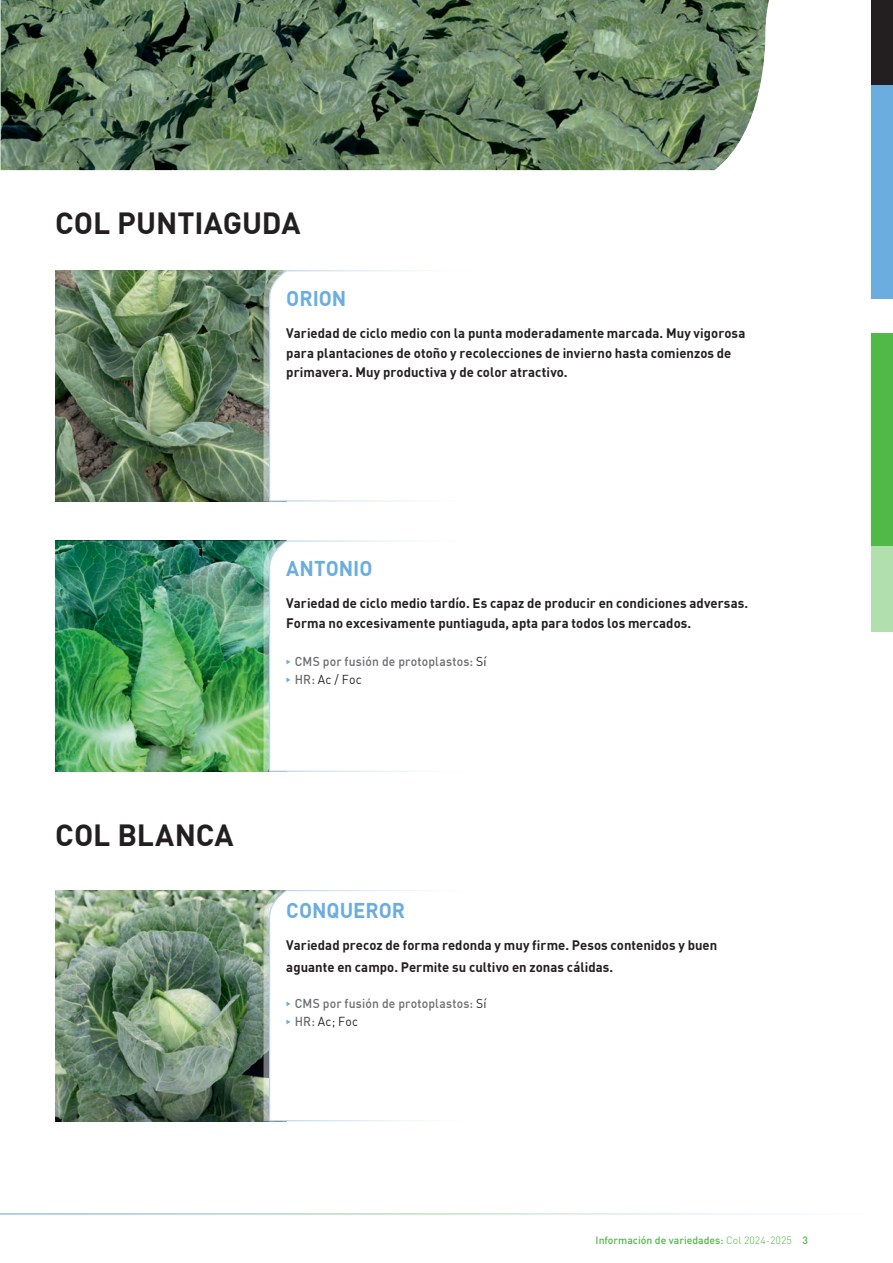
<style>
.page{position:relative;width:893px;height:1263px;background:#fff}
.page>*{position:absolute;margin:0;border:0;box-sizing:border-box;transform-origin:0 0}
.Crop_heading{font:700 30px "DIN Offc Pro";letter-spacing:-.005em;color:#231f20}
.Variety{font:700 21px "DIN Offc Pro";letter-spacing:-.005em;color:#6caddf}
.Description{font:700 13.5px/19.5px "DIN Offc Pro";letter-spacing:.005em;color:#231f20}
.t1{font:500 12.75px "DIN Offc Pro";letter-spacing:.015em;color:#6c6d70;scale:.95 1}
.t2{font:12.75px "DIN Offc Pro";letter-spacing:.02em;color:#231f20;scale:.95 1}
.Catalogue_footer{font:500 10.5px "DIN Offc Pro";color:#51b948}
.s1{font-weight:400;color:#231f20}
.s2{font-weight:500;color:#6c6d70}
.s3{font-weight:300}
</style>
<div class="page">
<img style="left:1px;top:0;width:714px;height:170px">
<svg style="left:715px;top:0;width:54px;height:170px"></svg>
<img style="left:55px;top:540px;width:209px;height:232px">
<svg style="left:264px;top:540px;width:4px;height:232px"></svg>
<svg style="left:268px;top:540px;width:148px;height:232px"></svg>
<div style="left:286px;top:552px;width:475px;height:196px;background:#fff"></div>
<img style="left:55px;top:890px;width:209px;height:231px">
<svg style="left:264px;top:890px;width:4px;height:231px"></svg>
<svg style="left:268px;top:890px;width:155px;height:232px"></svg>
<div style="left:286px;top:902px;width:475px;height:195px;background:#fff"></div>
<img style="left:55px;top:270px;width:209px;height:231px">
<svg style="left:264px;top:270px;width:4px;height:231px"></svg>
<svg style="left:268px;top:270px;width:148px;height:232px"></svg>
<div style="left:286px;top:282px;width:475px;height:195px;background:#fff"></div>
<div style="left:872px;top:0;width:21px;height:85px;background:#231f20"></div>
<div style="left:872px;top:333px;width:21px;height:213px;background:#51b948"></div>
<div style="left:872px;top:85px;width:21px;height:214px;background:#6caddf"></div>
<div style="left:872px;top:546px;width:21px;height:85px;background:#b1dfad"></div>
<p class="Crop_heading" style="left:55px;top:198px;width:247px">COL PUNTIAGUDA</p>
<p class="Variety" style="left:286px;top:281px;width:62px">ORION</p>
<p class="Description" style="left:286px;top:322px;width:460px">Variedad de ciclo medio con la punta moderadamente marcada. Muy vigorosa para plantaciones de otoño y recolecciones de invierno hasta comienzos de primavera. Muy productiva y de color atractivo.</p>
<p class="Variety" style="left:286px;top:551px;width:88px">ANTONIO</p>
<p class="Description" style="left:286px;top:592px;width:463px">Variedad de ciclo medio tardío. Es capaz de producir en condiciones adversas.<br>Forma no excesivamente puntiaguda, apta para todos los mercados.</p>
<p class="t1" style="left:295px;top:651px;width:203px">CMS por fusión de protoplastos: <span class="s1">Sí</span></p>
<p class="t2" style="left:295px;top:669px;width:72px"><span class="s2">HR:</span> Ac / Foc</p>
<p class="Crop_heading" style="left:55px;top:810px;width:180px">COL BLANCA</p>
<p class="Variety" style="left:286px;top:893px;width:120px">CONQUEROR</p>
<p class="Description" style="left:286px;top:933px;width:432px;line-height:21.6px">Variedad precoz de forma redonda y muy firme. Pesos contenidos y buen aguante en campo. Permite su cultivo en zonas cálidas.</p>
<p class="t1" style="left:295px;top:993px;width:203px">CMS por fusión de protoplastos: <span class="s1">Sí</span></p>
<p class="t2" style="left:295px;top:1011px;width:68px"><span class="s2">HR:</span> Ac; Foc</p>
<p class="Catalogue_footer" style="left:596px;top:1231px;width:214px">Información de variedades: <span class="s3">Col 2024-2025</span> 3</p>
</div>
